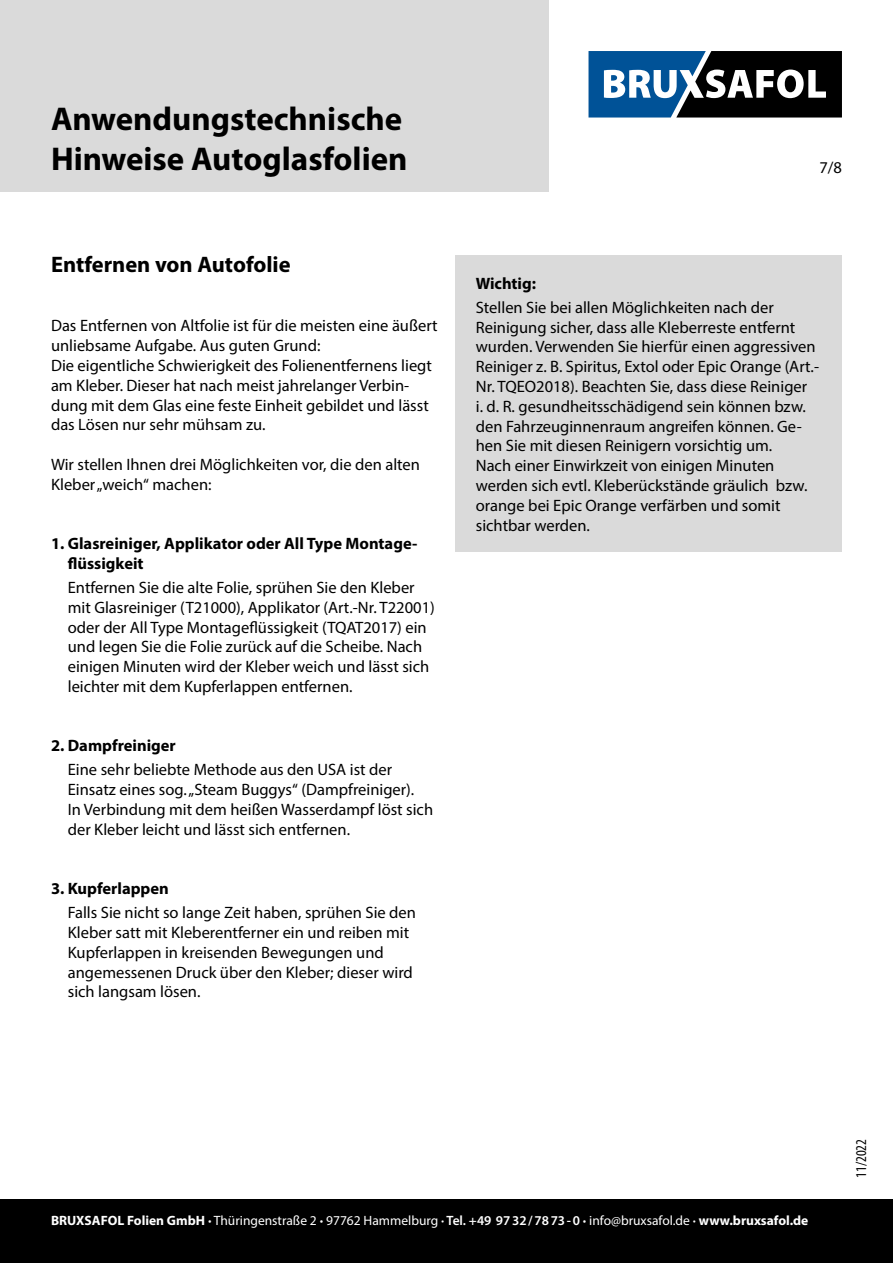
<style>
.page{position:relative;width:893px;height:1263px;background:#fff}
.page>*{position:absolute;margin:0;border:0;box-sizing:border-box;transform-origin:0 0}
.t1{font:700 33px/39.6px "Myriad Pro";color:#000}
.t2{font:700 22.5px "Myriad Pro";color:#000}
.t3{font:16.5px/19.8px "Myriad Pro";color:#000}
.t4{font:700 16.5px/19.8px "Myriad Pro";color:#000}
.t5{font:condensed 15px "Myriad Pro";color:#000}
.t6{font:13.5px "Myriad Pro";color:#fff}
.s1{font-weight:700}
.s2{font-weight:600}
</style>
<div class="page">
<div style="left:0;top:1199px;width:893px;height:64px;background:#000"></div>
<div style="left:0;top:0;width:549px;height:191px;background:#dadada"></div>
<svg style="left:588px;top:51px;width:254px;height:67px"></svg>
<div style="left:455px;top:255px;width:386px;height:297px;background:#dadada"></div>
<h1 class="t1" style="left:51px;top:98px;width:358px">Anwendungstechnische<br>Hinweise Autoglasfolien</h1>
<h2 class="t2" style="left:51px;top:250px;width:241px">Entfernen von Autofolie</h2>
<p class="t3" style="left:51px;top:316px;width:388px">Das Entfernen von Altfolie ist für die meisten eine äußert unliebsame Aufgabe. Aus guten Grund:<br>Die eigentliche Schwierigkeit des Folienentfernens liegt am Kleber. Dieser hat nach meist jahrelanger Verbin&shy;dung mit dem Glas eine feste Einheit gebildet und lässt das Lösen nur sehr mühsam zu.</p>
<p class="t3" style="left:51px;top:454px;width:370px">Wir stellen Ihnen drei Möglichkeiten vor, die den alten<br>Kleber „weich“ machen:</p>
<p class="t4" style="left:68px;top:533px;width:351px;text-indent:-17px">1. Glasreiniger, Applikator oder All Type Montage&shy;flüssigkeit</p>
<p class="t3" style="left:68px;top:577px;width:369px">Entfernen Sie die alte Folie, sprühen Sie den Kleber mit Glasreiniger (T21000), Applikator (Art.-Nr. T22001) oder der All Type Montageflüssigkeit (TQAT2017) ein und legen Sie die Folie zurück auf die Scheibe. Nach einigen Minuten wird der Kleber weich und lässt sich leichter mit dem Kupferlappen entfernen.</p>
<p class="t4" style="left:51px;top:735px;width:126px">2. Dampfreiniger</p>
<p class="t3" style="left:68px;top:760px;width:367px">Eine sehr beliebte Methode aus den USA ist der Einsatz eines sog. „Steam Buggys“ (Dampfreiniger).<br>In Verbindung mit dem heißen Wasserdampf löst sich der Kleber leicht und lässt sich entfernen.</p>
<p class="t4" style="left:51px;top:878px;width:119px">3. Kupferlappen</p>
<p class="t3" style="left:68px;top:902px;width:350px">Falls Sie nicht so lange Zeit haben, sprühen Sie den Kleber satt mit Kleberentferner ein und reiben mit Kupferlappen in kreisenden Bewegungen und angemessenen Druck über den Kleber; dieser wird sich langsam lösen.</p>
<p class="t3" style="left:819px;top:158px;width:24px">7/8</p>
<p class="t4" style="left:476px;top:273px;width:62px">Wichtig:</p>
<p class="t3" style="left:476px;top:297px;width:345px">Stellen Sie bei allen Möglichkeiten nach der Reinigung sicher, dass alle Kleberreste entfernt wurden. Verwenden Sie hierfür einen aggressiven Reiniger z. B. Spiritus, Extol oder Epic Orange (Art.- Nr. TQEO2018). Beachten Sie, dass diese Reiniger<br>i. d. R. gesundheitsschädigend sein können bzw. den Fahrzeuginnenraum angreifen können. Ge&shy;hen Sie mit diesen Reinigern vorsichtig um.<br>Nach einer Einwirkzeit von einigen Minuten werden sich evtl. Kleberückstände gräulich bzw. orange bei Epic Orange verfärben und somit sichtbar werden.</p>
<p class="t6" style="left:51px;top:1212px;width:759px"><span class="s1">BRUXSAFOL Folien GmbH ·</span> Thüringenstraße 2 <span class="s1">·</span> 97762 Hammelburg <span class="s2">· Tel. +49 9732/7873-0</span> <span class="s1">·</span> info@bruxsafol.de <span class="s2">·</span> <span class="s1">www.bruxsafol.de</span></p>
<p class="t5" style="left:852px;top:1178px;width:40px;rotate:-90deg">11/2022</p>
</div>
